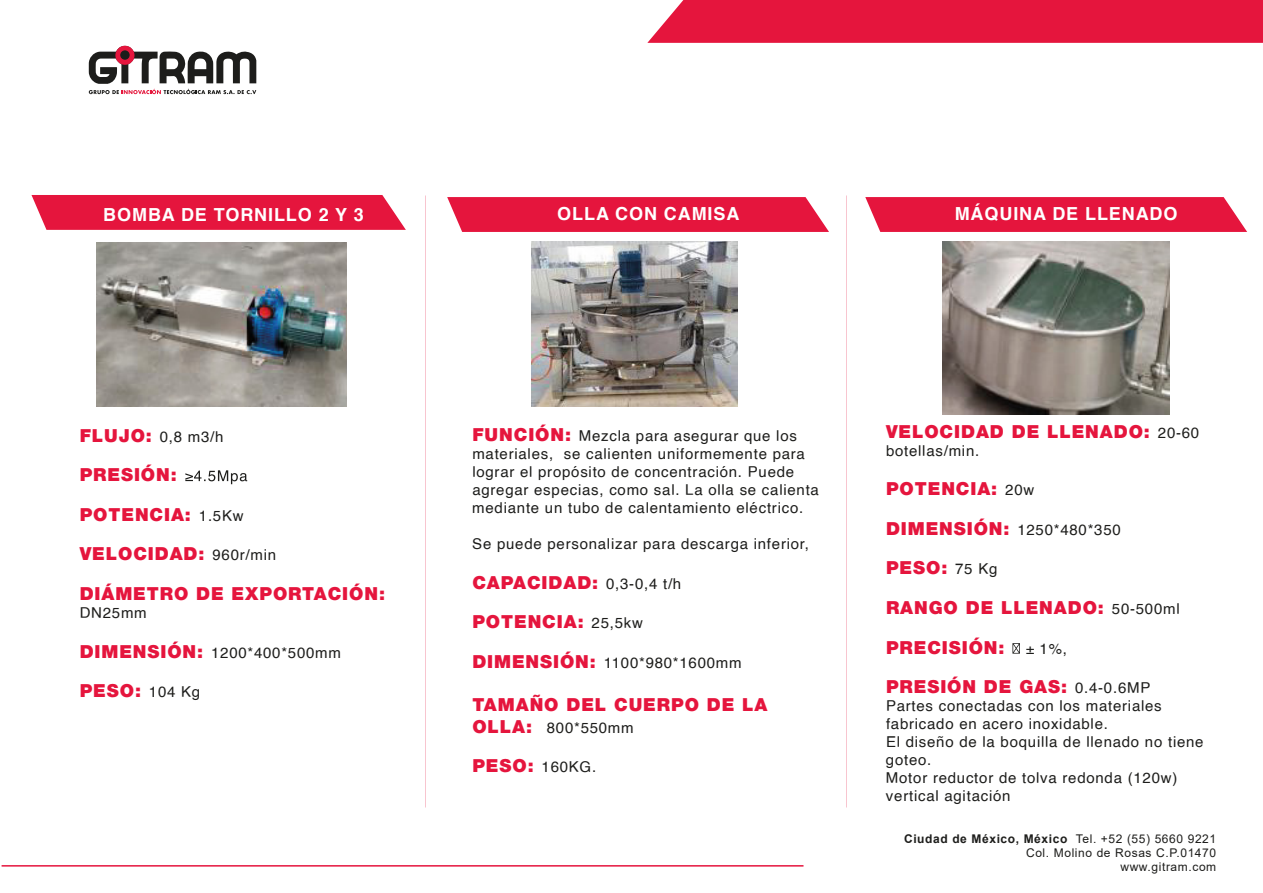
<style>
.page{position:relative;width:1263px;height:893px;background:#fff}
.page>*{position:absolute;margin:0;border:0;box-sizing:border-box;transform-origin:0 0}
.t1{font:900 18px/39.6px "Helvetica Neue";letter-spacing:.05em;color:#e5153d}
.t2{font:700 18px "Helvetica";letter-spacing:.05em;color:#fff}
.t3{font:15px/18px "Helvetica";letter-spacing:.05em;color:#1d1d1b}
.t4{font:12px/14.4px "Arial";letter-spacing:.05em;color:#1d1d1b;text-align:right}
.s1{font-family:"Helvetica Neue";font-weight:900;font-size:18px;color:#e5153d}
.s2{font-family:"Helvetica";font-weight:400;font-size:15px;color:#1d1d1b}
.s3{font-weight:700}
</style>
<div class="page">
<svg style="left:89px;top:46px;width:167px;height:48px"></svg>
<div style="left:115px;top:46px;width:19px;height:19px;background:#e5153d;border-radius:50%"></div>
<svg style="left:120px;top:50px;width:10px;height:10px"></svg>
<div style="left:647px;top:0;width:616px;height:43px;background:#e5153d"></div>
<svg style="left:32px;top:195px;width:374px;height:35px;background:#e62147"></svg>
<svg style="left:447px;top:197px;width:382px;height:35px;background:#e62147"></svg>
<hr style="left:2px;top:865px;width:801px;height:2px;background:#e5153d">
<svg style="left:185px;top:470px;width:62px;height:14px"></svg>
<svg style="left:865px;top:197px;width:382px;height:35px;background:#e62147"></svg>
<svg style="left:1012px;top:643px;width:8px;height:11px"></svg>
<img style="left:942px;top:242px;width:228px;height:172px">
<img style="left:96px;top:242px;width:251px;height:164px">
<img style="left:532px;top:242px;width:206px;height:164px">
<p class="t2" style="left:103px;top:200px;width:262px">BOMBA DE TORNILLO 2 Y 3</p>
<p class="t3" style="left:80px;top:428px;width:145px"><span class="s1">FLUJO:</span> 0,8 m3/h</p>
<p class="t1" style="left:80px;top:455px;width:165px">PRESIÓN:<br>POTENCIA: <span class="s2">1.5Kw</span></p>
<p class="t1" style="left:80px;top:534px;width:198px">VELOCIDAD: <span class="s2">960r/min</span></p>
<p class="t1" style="left:80px;top:574px;width:307px">DIÁMETRO DE EXPORTACIÓN:</p>
<p class="t3" style="left:80px;top:604px;width:69px">DN25mm</p>
<p class="t3" style="left:80px;top:644px;width:263px"><span class="s1">DIMENSIÓN:</span> 1200*400*500mm</p>
<p class="t1" style="left:80px;top:671px;width:122px">PESO: <span class="s2">104 Kg</span></p>
<p class="t2" style="left:557px;top:199px;width:184px">OLLA CON CAMISA</p>
<p class="t2" style="left:955px;top:199px;width:224px">MÁQUINA DE LLENADO</p>
<p class="t3" style="left:472px;top:427px;width:348px"><span class="s1">FUNCIÓN:</span> Mezcla para asegurar que los materiales, se calienten uniformemente para lograr el propósito de concentración. Puede agregar especias, como sal. La olla se calienta mediante un tubo de calentamiento eléctrico.</p>
<p class="t3" style="left:472px;top:535px;width:338px">Se puede personalizar para descarga inferior,</p>
<p class="t1" style="left:472px;top:562px;width:210px">CAPACIDAD: <span class="s2">0,3-0,4 t/h</span></p>
<p class="t1" style="left:472px;top:602px;width:172px">POTENCIA: <span class="s2">25,5kw</span></p>
<p class="t3" style="left:472px;top:654px;width:271px"><span class="s1">DIMENSIÓN:</span> 1100*980*1600mm</p>
<p class="t1" style="left:472px;top:685px;width:297px">TAMAÑO DEL CUERPO DE LA</p>
<p class="t3" style="left:472px;top:719px;width:163px"><span class="s1">OLLA:</span> 800*550mm</p>
<p class="t3" style="left:472px;top:759px;width:125px"><span class="s1">PESO:</span> 160KG.</p>
<p class="t1" style="left:886px;top:411px;width:315px">VELOCIDAD DE LLENADO: <span class="s2">20-60</span></p>
<p class="t3" style="left:886px;top:442px;width:95px">botellas/min.</p>
<p class="t1" style="left:886px;top:469px;width:150px">POTENCIA: <span class="s2">20w</span></p>
<p class="t3" style="left:886px;top:521px;width:236px"><span class="s1">DIMENSIÓN:</span> 1250*480*350</p>
<p class="t1" style="left:886px;top:548px;width:295px">PESO: <span class="s2">75 Kg<br></span>RANGO DE LLENADO: <span class="s2">50-500ml</span></p>
<p class="t1" style="left:886px;top:627px;width:120px">PRECISIÓN:</p>
<p class="t3" style="left:1026px;top:640px;width:43px">± 1%,</p>
<p class="t1" style="left:886px;top:667px;width:266px">PRESIÓN DE GAS: <span class="s2">0.4-0.6MP</span></p>
<p class="t3" style="left:886px;top:697px;width:319px">Partes conectadas con los materiales fabricado en acero inoxidable.<br>El diseño de la boquilla de llenado no tiene goteo.<br>Motor reductor de tolva redonda (120w) vertical agitación</p>
<p class="t4" style="left:904px;top:831px;width:314px"><span class="s3">Ciudad de México, México</span> Tel. +52 (55) 5660 9221<br>Col. Molino de Rosas C.P.01470<br>www.gitram.com</p>
</div>
